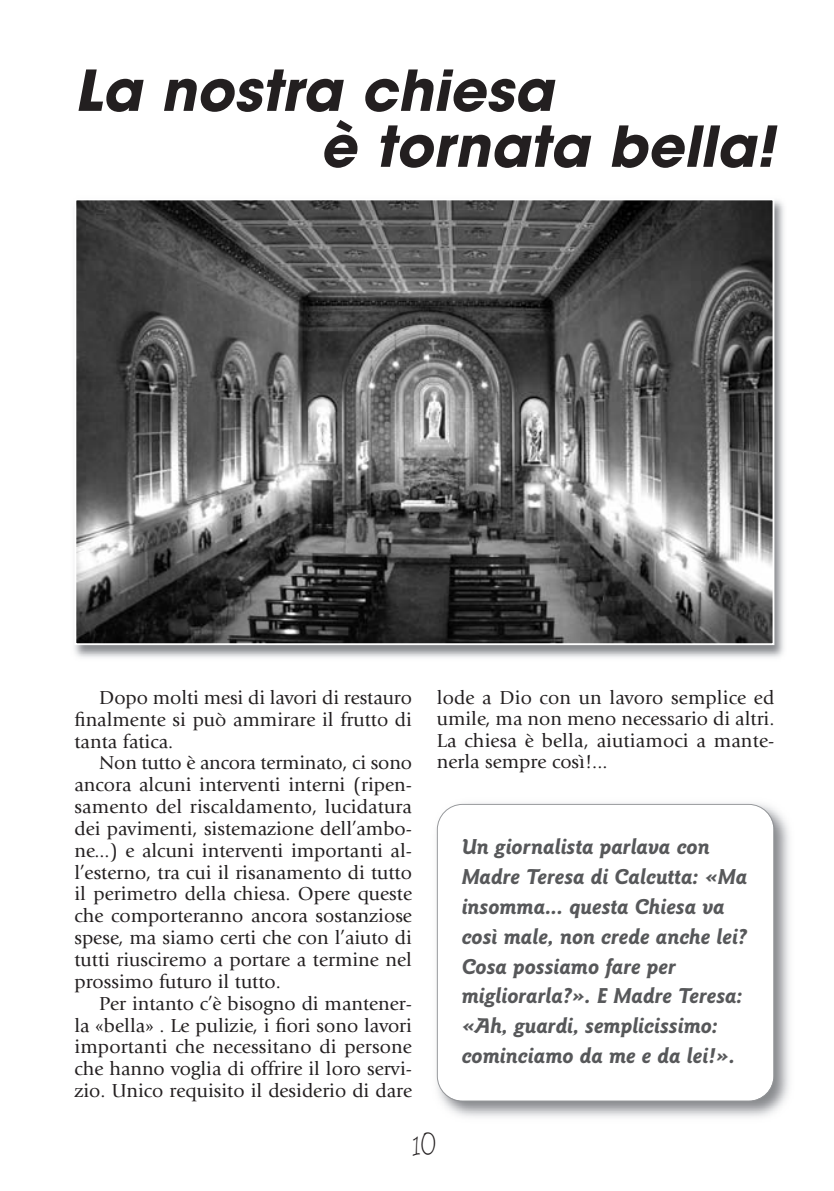
<style>
.page{position:relative;width:834px;height:1191px;background:#fff}
.page>*{position:absolute;margin:0;border:0;box-sizing:border-box;transform-origin:0 0}
.t1{font:italic 700 56px/56px "Avant Garde";color:#231f20}
.t2{font:33.6px "Freehand 591 BT Regular A";color:#231f20;scale:.8 1}
.t3{font:italic 700 22.4px/29.8px "Goudy Sans";color:#57585a}
.t4{font:19.6px/21.9px "Giovanni";color:#231f20;text-align:justify}
</style>
<div class="page">
<img style="left:74px;top:200px;width:710px;height:458px">
<img style="left:77px;top:201px;width:694px;height:441px">
<div style="left:74px;top:198px;width:700px;height:447px;border:2px solid #fff"></div>
<img style="left:436px;top:803px;width:354px;height:314px">
<div style="left:437px;top:805px;width:336px;height:295px;background:#fff;border-radius:25px"></div>
<div style="left:437px;top:804px;width:337px;height:297px;border:2px solid #939598;border-radius:26px"></div>
<h1 class="t1" style="left:320px;top:67px;width:465px;text-indent:-245px">La nostra chiesa<br>è tornata bella!</h1>
<p class="t4" style="left:74px;top:688px;width:339px;text-indent:25px">Dopo molti mesi di lavori di restauro finalmente si può ammirare il frutto di tanta fatica.</p>
<p class="t4" style="left:74px;top:753px;width:339px;text-indent:25px">Non tutto è ancora terminato, ci sono ancora alcuni interventi interni (ripen&shy;samento del riscaldamento, lucidatura dei pavimenti, sistemazione dell’ambo&shy;ne...) e alcuni interventi importanti al&shy;l’esterno, tra cui il risanamento di tutto il perimetro della chiesa. Opere queste che comporteranno ancora sostanziose spese, ma siamo certi che con l’aiuto di tutti riusciremo a portare a termine nel prossimo futuro il tutto.</p>
<p class="t4" style="left:74px;top:994px;width:339px;text-indent:25px">Per intanto c’è bisogno di mantener&shy;la «bella» . Le pulizie, i fiori sono lavori importanti che necessitano di persone che hanno voglia di offrire il loro servi&shy;zio. Unico requisito il desiderio di dare</p>
<p class="t4" style="left:437px;top:688px;width:339px;line-height:21.3px">lode a Dio con un lavoro semplice ed umile, ma non meno necessario di altri.<br>La chiesa è bella, aiutiamoci a mante&shy;nerla sempre così!...</p>
<p class="t3" style="left:461px;top:833px;width:287px">Un giornalista parlava con<br>Madre Teresa di Calcutta: «Ma insomma... questa Chiesa va così male, non crede anche lei?<br>Cosa possiamo fare per migliorarla?». E Madre Teresa: «Ah, guardi, semplicissimo: cominciamo da me e da lei!».</p>
<h2 class="t2" style="left:412px;top:1131px;width:31px">10</h2>
</div>
